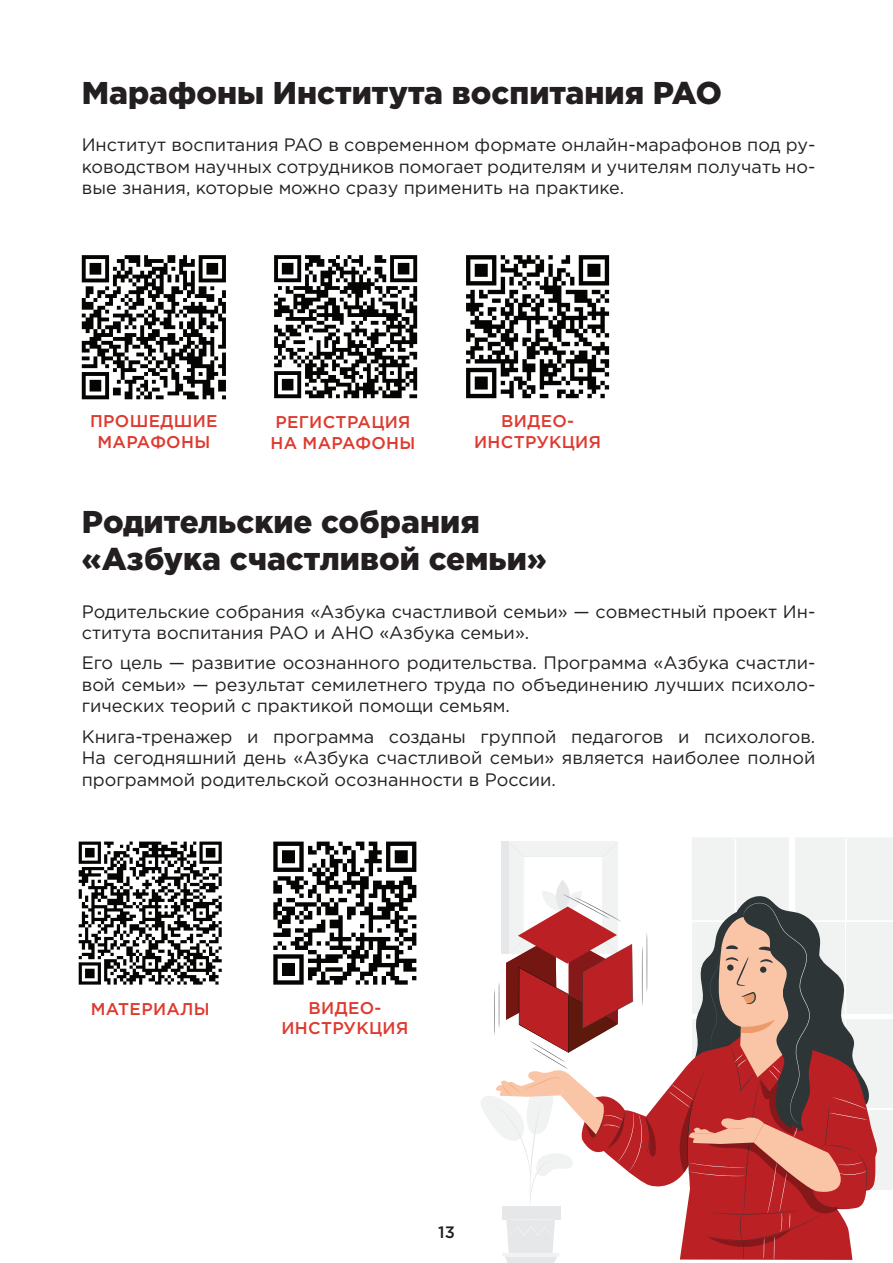
<style>
.page{position:relative;width:893px;height:1263px;background:#fff}
.page>*{position:absolute;margin:0;border:0;box-sizing:border-box;transform-origin:0 0}
.t1{font:900 31.5px/37.8px "Gotham Pro";color:#231f20}
.t2{font:18px/21.6px "Gotham Pro";color:#231f20;text-align:justify}
.t3{font:500 17.1px/20.4px "Gotham Pro";letter-spacing:.02em;color:#de3a2f;text-align:center}
.t4{font:500 16.5px "Gotham Pro";color:#231f20}
</style>
<div class="page">
<svg style="left:82px;top:255px;width:144px;height:144px"></svg>
<svg style="left:274px;top:255px;width:143px;height:143px"></svg>
<svg style="left:79px;top:841px;width:143px;height:143px"></svg>
<svg style="left:481px;top:838px;width:412px;height:425px"></svg>
<svg style="left:466px;top:255px;width:143px;height:143px"></svg>
<svg style="left:273px;top:841px;width:143px;height:144px"></svg>
<h1 class="t1" style="left:82px;top:73px;width:616px">Марафоны Института воспитания РАО</h1>
<p class="t2" style="left:82px;top:134px;width:735px">Институт воспитания РАО в современном формате онлайн-марафонов под ру&shy;ководством научных сотрудников помогает родителям и учителям получать но&shy;вые знания, которые можно сразу применить на практике.</p>
<p class="t3" style="left:90px;top:411px;width:129px">прошедшие марафоны</p>
<p class="t3" style="left:474px;top:411px;width:128px">Видео&shy;инструкция</p>
<p class="t3" style="left:270px;top:411px;width:146px;text-align:left">регистрация на марафоны</p>
<h1 class="t1" style="left:82px;top:502px;width:466px">Родительские собрания «Азбука счастливой семьи»</h1>
<p class="t2" style="left:82px;top:600px;width:735px">Родительские собрания «Азбука счастливой семьи» — совместный проект Ин&shy;ститута воспитания РАО и АНО «Азбука семьи».</p>
<p class="t2" style="left:82px;top:652px;width:735px">Его цель — развитие осознанного родительства. Программа «Азбука счастли&shy;вой семьи» — результат семилетнего труда по объединению лучших психоло&shy;гических теорий с практикой помощи семьям.</p>
<p class="t2" style="left:82px;top:725px;width:735px">Книга-тренажер и программа созданы группой педагогов и психологов.<br>На сегодняшний день «Азбука счастливой семьи» является наиболее полной программой родительской осознанности в России.</p>
<p class="t3" style="left:91px;top:998px;width:120px">Материалы</p>
<p class="t3" style="left:281px;top:997px;width:128px">Видео&shy;инструкция</p>
<p class="t4" style="left:438px;top:1223px;width:18px">13</p>
</div>
